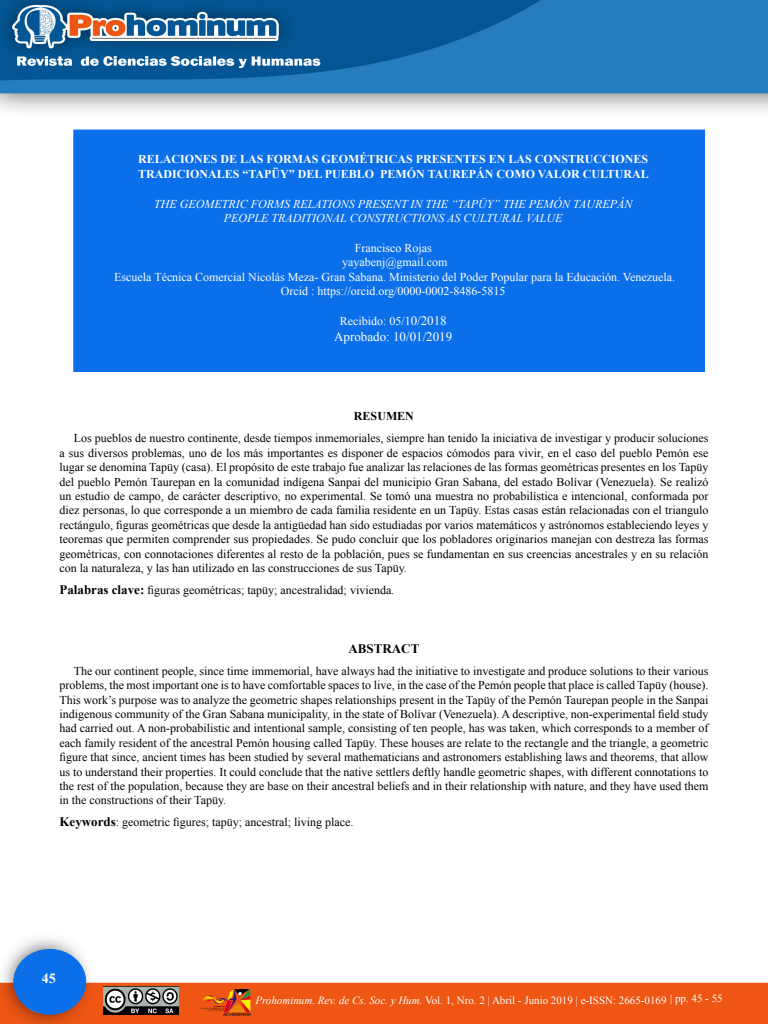
<style>
.page{position:relative;width:768px;height:1024px;background:#fff}
.page>*{position:absolute;margin:0;border:0;box-sizing:border-box;transform-origin:0 0}
.t1{font:700 14px "Times New Roman";color:#fff}
.t2{font:13px "Times New Roman";color:#fff}
.t3{font:700 13px "Times New Roman";color:#000}
.t4{font:12px/14.4px "Times New Roman";color:#000;text-align:justify}
.t5{font:12px "Times New Roman";color:#fff}
.t6{font:700 12px "Times New Roman";color:#fff}
.t7{font:italic 12px "Times New Roman";color:#fff}
.t8{font:700 12px "Times New Roman";color:#000}
.t9{font:11px "Times New Roman";color:#fff}
.s1{font-size:13px}
.s2{font-weight:700;font-size:13px}
.s3{font-style:italic}
</style>
<div class="page">
<img style="left:0;top:0;width:768px;height:130px">
<img style="left:0;top:938px;width:768px;height:86px">
<div style="left:14px;top:949px;width:72px;height:65px;background:#0b6fe9;border-radius:50%"></div>
<div style="left:13px;top:949px;width:73px;height:66px;border:1px solid #0b6fe9;border-radius:50%"></div>
<img style="left:103px;top:987px;width:75px;height:27px">
<img style="left:200px;top:987px;width:50px;height:30px">
<div style="left:73px;top:130px;width:632px;height:242px;background:#0b6fe9"></div>
<p class="t6" style="left:138px;top:151px;width:512px">RELACIONES DE LAS FORMAS GEOMÉTRICAS PRESENTES EN LAS CONSTRUCCIONES</p>
<p class="t6" style="left:138px;top:165px;width:512px">TRADICIONALES “TAPÜY” DEL PUEBLO PEMÓN TAUREPÁN COMO VALOR CULTURAL</p>
<p class="t7" style="left:154px;top:195px;width:480px">THE GEOMETRIC FORMS RELATIONS PRESENT IN THE “TAPÜY” THE PEMÓN TAUREPÁN</p>
<p class="t7" style="left:224px;top:210px;width:340px">PEOPLE TRADITIONAL CONSTRUCTIONS AS CULTURAL VALUE</p>
<p class="t5" style="left:355px;top:240px;width:78px">Francisco Rojas</p>
<p class="t5" style="left:342px;top:254px;width:107px">yayabenj@gmail.com</p>
<p class="t5" style="left:114px;top:269px;width:563px">Escuela Técnica Comercial Nicolás Meza- Gran Sabana. Ministerio del Poder Popular para la Educación. Venezuela.</p>
<p class="t5" style="left:281px;top:283px;width:226px">Orcid : https://orcid.org/0000-0002-8486-5815</p>
<p class="t5" style="left:340px;top:313px;width:109px">Recibido: 05/1<span class="s1">0/2018</span></p>
<p class="t2" style="left:334px;top:328px;width:120px">Aprobado: 10/01/2019</p>
<p class="t8" style="left:354px;top:408px;width:61px">RESUMEN</p>
<p class="t4" style="left:60px;top:431px;width:650px;text-indent:14px">Los pueblos de nuestro continente, desde tiempos inmemoriales, siempre han tenido la iniciativa de investigar y producir soluciones a sus diversos problemas, uno de los más importantes es disponer de espacios cómodos para vivir, en el caso del pueblo Pemón ese lugar se denomina Tapüy (casa). El propósito de este trabajo fue analizar las relaciones de las formas geométricas presentes en los Tapüy del pueblo Pemón Taurepan en la comunidad indígena Sanpai del municipio Gran Sabana, del estado Bolívar (Venezuela). Se realizó un estudio de campo, de carácter descriptivo, no experimental. Se tomó una muestra no probabilística e intencional, conformada por diez personas, lo que corresponde a un miembro de cada familia residente en un Tapüy. Estas casas están relacionadas con el triangulo rectángulo, figuras geométricas que desde la antigüedad han sido estudiadas por varios matemáticos y astrónomos estableciendo leyes y teoremas que permiten comprender sus propiedades. Se pudo concluir que los pobladores originarios manejan con destreza las formas geométricas, con connotaciones diferentes al resto de la población, pues se fundamentan en sus creencias ancestrales y en su relación con la naturaleza, y las han utilizado en las construcciones de sus Tapüy.</p>
<p class="t4" style="left:60px;top:583px;width:336px"><span class="s2">Palabras clave:</span> figuras geométricas; tapüy; ancestralidad; vivienda.</p>
<p class="t3" style="left:349px;top:639px;width:72px">ABSTRACT</p>
<p class="t4" style="left:60px;top:663px;width:650px;text-indent:14px">The our continent people, since time immemorial, have always had the initiative to investigate and produce solutions to their various problems, the most important one is to have comfortable spaces to live, in the case of the Pemón people that place is called Tapüy (house).<br>This work’s purpose was to analyze the geometric shapes relationships present in the Tapüy of the Pemón Taurepan people in the Sanpai indigenous community of the Gran Sabana municipality, in the state of Bolívar (Venezuela). A descriptive, non-experimental field study had carried out. A non-probabilistic and intentional sample, consisting of ten people, has was taken, which corresponds to a member of each family resident of the ancestral Pemón housing called Tapüy. These houses are relate to the rectangle and the triangle, a geometric figure that since, ancient times has been studied by several mathematicians and astronomers establishing laws and theorems, that allow us to understand their properties. It could conclude that the native settlers deftly handle geometric shapes, with different connotations to the rest of the population, because they are base on their ancestral beliefs and in their relationship with nature, and they have used them in the constructions of their Tapüy.</p>
<p class="t4" style="left:60px;top:815px;width:295px"><span class="s2">Keywords</span>: geometric figures; tapüy; ancestral; living place.</p>
<p class="t1" style="left:42px;top:969px;width:15px">45</p>
<p class="t9" style="left:670px;top:991px;width:54px">| pp. 45 - 55</p>
<p class="t9" style="left:255px;top:993px;width:413px"><span class="s3">Prohominum. Rev. de Cs. Soc. y Hum.</span> Vol. 1, Nro. 2 | Abril - Junio 2019 | e-ISSN: 2665-0169</p>
</div>
